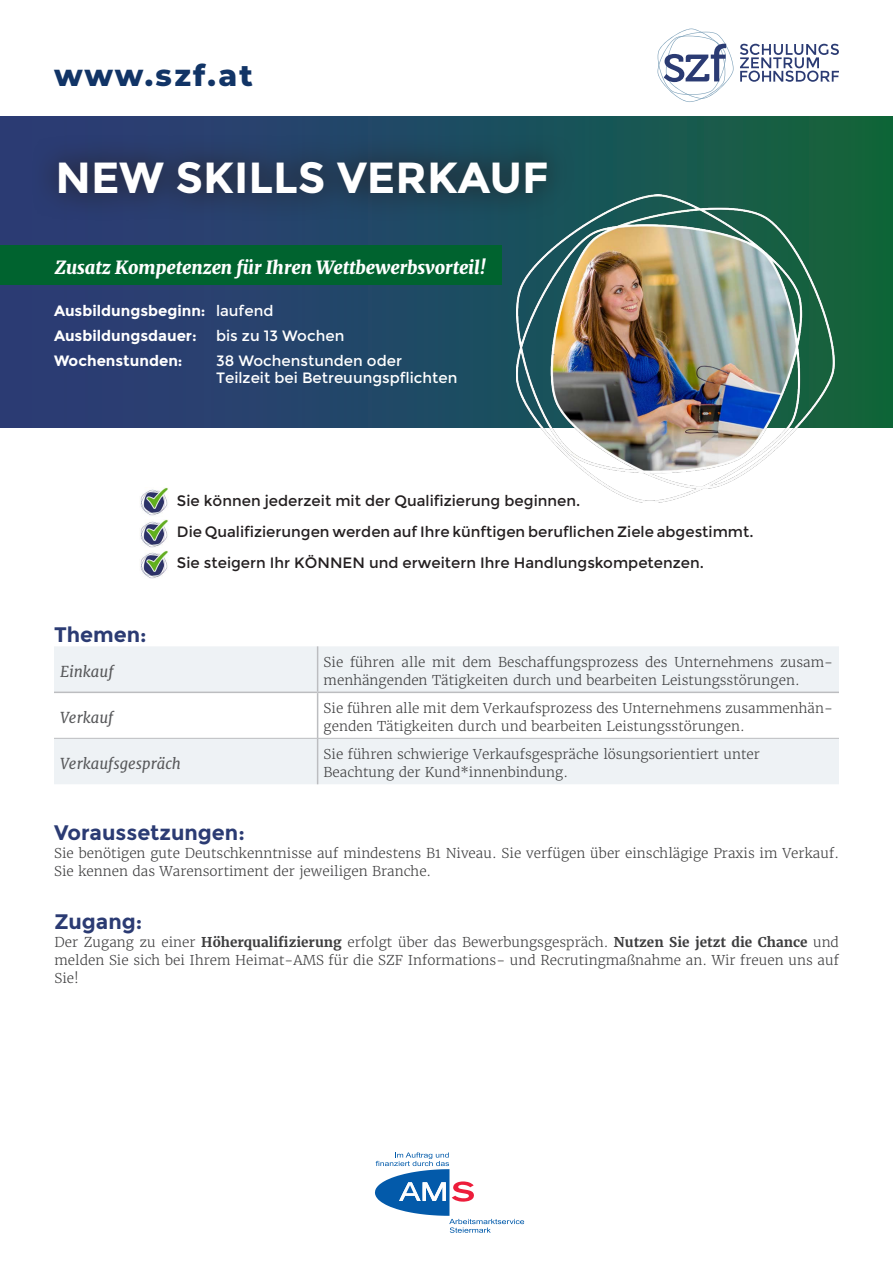
<style>
.page{position:relative;width:893px;height:1263px;background:#fff}
.page>*{position:absolute;margin:0;border:0;box-sizing:border-box;transform-origin:0 0}
.header1{font:700 43.5px "Montserrat";color:#fff}
.t1{font:800 30px "Montserrat";letter-spacing:.075em;color:#113466}
.Überschrift{font:700 21px "Montserrat";color:#2b3b73}
.Überschrift_THEMENZI{font:italic 800 18px "Merriweather";color:#fff}
.t2{font:15px "Montserrat";color:#231f20}
.Fakten_Antwort{font:15px "Montserrat";color:#fff}
.Fakten_Antwort-2{font:700 15px "Montserrat";color:#fff}
.Überschrift_THEMENZI-2{font:italic 15px "Merriweather";color:#57585a}
.Fließtext_9pt{font:300 13.5px/18px "Merriweather";color:#3e3e3f}
.s1{font-weight:400}
.s2{font-weight:700}
</style>
<div class="page">
<svg style="left:740px;top:44px;width:99px;height:38px"></svg>
<svg style="left:658px;top:29px;width:75px;height:73px"></svg>
<svg style="left:375px;top:1152px;width:149px;height:81px"></svg>
<svg style="left:54px;top:646px;width:785px;height:138px;fill:#eef2f5"></svg>
<hr style="left:317px;top:646px;width:1px;height:46px;background:#bcbdc0">
<hr style="left:54px;top:692px;width:264px;height:1px;background:#bcbdc0">
<hr style="left:318px;top:692px;width:521px;height:1px;background:#bcbdc0">
<hr style="left:317px;top:693px;width:1px;height:45px;background:#bcbdc0">
<hr style="left:317px;top:738px;width:1px;height:46px;background:#bcbdc0">
<hr style="left:54px;top:738px;width:264px;height:1px;background:#bcbdc0">
<hr style="left:318px;top:738px;width:521px;height:1px;background:#bcbdc0">
<div style="left:0;top:117px;width:893px;height:310px;background:linear-gradient(to right,#2d377c,#11643f)"></div>
<svg style="left:31px;top:134px;width:542px;height:87px;background:#233e5d"></svg>
<img style="left:516px;top:194px;width:323px;height:309px">
<div style="left:0;top:246px;width:502px;height:39px;background:#00632f"></div>
<img style="left:140px;top:550px;width:28px;height:29px">
<img style="left:140px;top:519px;width:28px;height:29px">
<img style="left:140px;top:488px;width:28px;height:28px">
<h2 class="t1" style="left:54px;top:53px;width:201px">www.szf.at</h2>
<p class="header1" style="left:56px;top:152px;width:495px">NEW SKILLS VERKAUF</p>
<p class="Überschrift_THEMENZI" style="left:55px;top:256px;width:432px">Zusatz Kompetenzen für Ihren Wettbewerbsvorteil!</p>
<p class="Fakten_Antwort-2" style="left:54px;top:302px;width:221px">Ausbildungsbeginn: <span class="s1">laufend</span></p>
<p class="Fakten_Antwort-2" style="left:54px;top:327px;width:144px">Ausbildungsdauer:</p>
<p class="Fakten_Antwort" style="left:216px;top:327px;width:130px">bis zu 13 Wochen</p>
<p class="Fakten_Antwort-2" style="left:54px;top:352px;width:130px">Wochenstunden:</p>
<p class="Fakten_Antwort" style="left:216px;top:352px;width:188px">38 Wochenstunden oder</p>
<p class="Fakten_Antwort" style="left:216px;top:369px;width:243px">Teilzeit bei Betreuungspflichten</p>
<p class="Überschrift" style="left:54px;top:622px;width:94px">Themen:</p>
<p class="t2" style="left:177px;top:492px;width:405px">Sie können jederzeit mit der Qualifizierung beginnen.</p>
<p class="t2" style="left:177px;top:523px;width:578px">Die Qualifizierungen werden auf Ihre künftigen beruflichen Ziele abgestimmt.</p>
<p class="t2" style="left:177px;top:554px;width:529px">Sie steigern Ihr KÖNNEN und erweitern Ihre Handlungskompetenzen.</p>
<p class="Überschrift_THEMENZI-2" style="left:60px;top:662px;width:55px">Einkauf</p>
<p class="Fließtext_9pt" style="left:324px;top:653px;width:511px">Sie führen alle mit dem Beschaffungsprozess des Unternehmens zusam&shy;menhängenden Tätigkeiten durch und bearbeiten Leistungsstörungen.</p>
<p class="Überschrift_THEMENZI-2" style="left:60px;top:708px;width:55px">Verkauf</p>
<p class="Fließtext_9pt" style="left:324px;top:699px;width:511px">Sie führen alle mit dem Verkaufsprozess des Unternehmens zusammenhän&shy;genden Tätigkeiten durch und bearbeiten Leistungsstörungen.</p>
<p class="Überschrift_THEMENZI-2" style="left:60px;top:754px;width:123px">Verkaufsgespräch</p>
<p class="Fließtext_9pt" style="left:324px;top:745px;width:438px">Sie führen schwierige Verkaufsgespräche lösungsorientiert unter<br>Beachtung der Kund*innenbindung.</p>
<p class="Überschrift" style="left:54px;top:820px;width:192px">Voraussetzungen:</p>
<p class="Fließtext_9pt" style="left:54px;top:844px;width:786px">Sie benötigen gute Deutschkenntnisse auf mindestens B1 Niveau. Sie verfügen über einschlägige Praxis im Verkauf.<br>Sie kennen das Warensortiment der jeweiligen Branche.</p>
<p class="Überschrift" style="left:54px;top:909px;width:89px">Zugang:</p>
<p class="Fließtext_9pt" style="left:54px;top:933px;width:786px;text-align:justify">Der Zugang zu einer <span class="s2">Höherqualifizierung</span> erfolgt über das Bewerbungsgespräch. <span class="s2">Nutzen Sie jetzt die Chance</span> und melden Sie sich bei Ihrem Heimat-AMS für die SZF Informations- und Recrutingmaßnahme an. Wir freuen uns auf Sie!</p>
</div>
